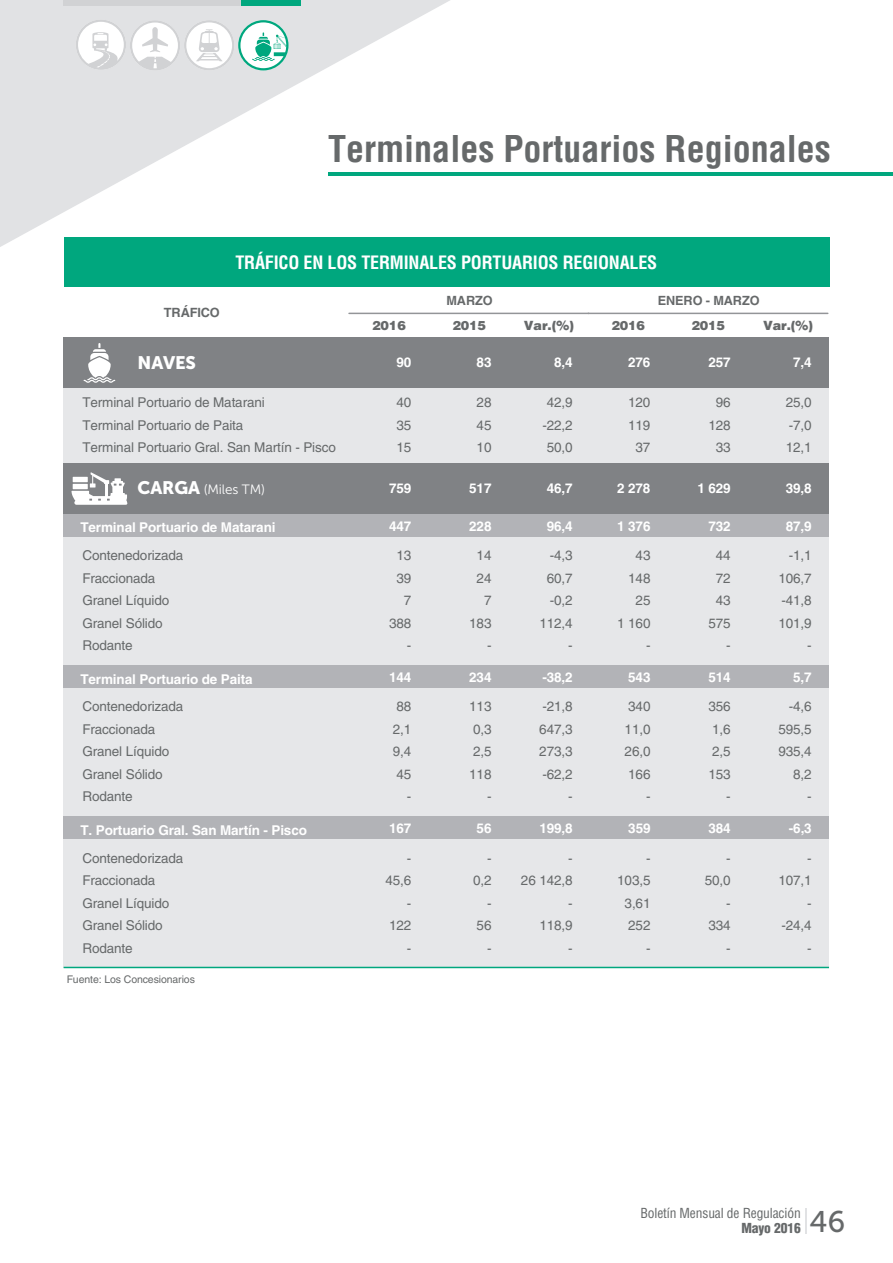
<style>
.page{position:relative;width:893px;height:1263px;background:#fff}
.page>*{position:absolute;margin:0;border:0;box-sizing:border-box;transform-origin:0 0}
.t1{font:700 condensed 36px "Helvetica LT Std";color:#66696a}
.t2{font:700 condensed 18px "Helvetica LT Std";letter-spacing:-.01em;color:#fff}
.t3{font:18px "Museo Sans 900";letter-spacing:-.01em;color:#fff}
.t4{font:13.5px/22.5px "Helvetica LT Std";letter-spacing:-.01em;color:#66696a;text-align:right}
.t5{font:700 13.5px "Helvetica LT Std";letter-spacing:-.01em;color:#fff}
.t6{font:condensed 13.5px/15px "Helvetica LT Std";letter-spacing:-.01em;color:#66696a}
.t7{font:13.5px "Museo Sans 300";letter-spacing:-.01em;color:#fff}
.t8{font:900 12.75px "Helvetica LT Std";letter-spacing:-.01em;color:#66696a}
.t9{font:700 12.75px "Helvetica LT Std";letter-spacing:-.01em;color:#66696a}
.t10{font:10.5px "Helvetica LT Std";letter-spacing:-.01em;color:#66696a}
.s1{font-family:"Museo Sans 900";font-size:18px}
.s2{font-weight:900}
.s3{font-family:"Museo Sans 500";font-stretch:normal;font-size:29.85px}
</style>
<div class="page">
<hr style="left:329px;top:173px;width:564px;height:3px;background:#00a77e">
<div style="left:64px;top:839px;width:765px;height:128px;background:#e6e7e9"></div>
<div style="left:64px;top:388px;width:765px;height:75px;background:#e6e7e9"></div>
<div style="left:64px;top:537px;width:765px;height:128px;background:#e6e7e9"></div>
<div style="left:64px;top:514px;width:765px;height:23px;background:#b2b3b7"></div>
<div style="left:64px;top:463px;width:765px;height:51px;background:#808285"></div>
<div style="left:64px;top:688px;width:765px;height:128px;background:#e6e7e9"></div>
<div style="left:64px;top:665px;width:765px;height:23px;background:#b2b3b7"></div>
<div style="left:64px;top:816px;width:765px;height:23px;background:#b2b3b7"></div>
<div style="left:64px;top:237px;width:765px;height:49px;background:#00a77e"></div>
<hr style="left:349px;top:313px;width:240px;height:1px;background:#939598">
<div style="left:64px;top:337px;width:765px;height:51px;background:#808285"></div>
<svg style="left:84px;top:343px;width:31px;height:40px"></svg>
<svg style="left:71px;top:472px;width:57px;height:33px"></svg>
<hr style="left:64px;top:967px;width:765px;height:1px;background:#00a77e">
<hr style="left:588px;top:313px;width:240px;height:1px;background:#939598">
<hr style="left:805px;top:1208px;width:2px;height:26px;background:#e1e2e4">
<svg style="left:0;top:0;width:451px;height:247px"></svg>
<svg style="left:76px;top:20px;width:213px;height:51px"></svg>
<div style="left:64px;top:0;width:59px;height:6px;background:#d1d2d4"></div>
<div style="left:123px;top:0;width:59px;height:6px;background:#d1d2d4"></div>
<div style="left:182px;top:0;width:59px;height:6px;background:#d1d2d4"></div>
<div style="left:241px;top:0;width:60px;height:6px;background:#00a77e"></div>
<h1 class="t1" style="left:328px;top:126px;width:504px">Terminales Portuarios Regionales</h1>
<p class="t9" style="left:164px;top:305px;width:57px">TRÁFICO</p>
<h2 class="t2" style="left:235px;top:251px;width:423px">TRÁFICO EN LOS TERMINALES PORTUARIOS REGIONALES</h2>
<p class="t9" style="left:446px;top:293px;width:48px">MARZO</p>
<p class="t9" style="left:658px;top:293px;width:103px">ENERO - MARZO</p>
<p class="t8" style="left:372px;top:317px;width:35px">2016</p>
<p class="t8" style="left:452px;top:317px;width:35px">2015</p>
<p class="t8" style="left:524px;top:317px;width:52px">Var.(%)</p>
<p class="t8" style="left:611px;top:317px;width:35px">2016</p>
<p class="t8" style="left:691px;top:317px;width:35px">2015</p>
<p class="t8" style="left:763px;top:317px;width:52px">Var.(%)</p>
<h2 class="t3" style="left:138px;top:352px;width:60px">NAVES</h2>
<p class="t5" style="left:396px;top:354px;width:16px">90</p>
<p class="t5" style="left:477px;top:354px;width:16px">83</p>
<p class="t5" style="left:554px;top:354px;width:20px">8,4</p>
<p class="t4" style="left:82px;top:391px;width:255px;text-align:left">Terminal Portuario de Matarani<br>Terminal Portuario de Paita<br>Terminal Portuario Gral. San Martín - Pisco</p>
<p class="t4" style="left:396px;top:391px;width:16px;text-align:justify">40<br>35<br>15</p>
<p class="t4" style="left:477px;top:391px;width:16px;text-align:justify">28<br>45<br>10</p>
<p class="t4" style="left:542px;top:391px;width:32px;text-align:center">42,9 -22,2<br>50,0</p>
<p class="t7" style="left:138px;top:482px;width:129px"><span class="s1">CARGA</span> (Miles TM)</p>
<p class="t5" style="left:389px;top:480px;width:24px">759</p>
<p class="t5" style="left:469px;top:480px;width:24px">517</p>
<p class="t5" style="left:547px;top:480px;width:27px">46,7</p>
<p class="t5" style="left:80px;top:519px;width:197px">Terminal Portuario de Matarani</p>
<p class="t5" style="left:389px;top:517px;width:24px">447</p>
<p class="t5" style="left:469px;top:517px;width:24px">228</p>
<p class="t5" style="left:547px;top:517px;width:27px">96,4</p>
<p class="t4" style="left:82px;top:544px;width:103px;text-align:left">Contenedorizada<br>Fraccionada<br>Granel Líquido<br>Granel Sólido<br>Rodante</p>
<p class="t4" style="left:389px;top:544px;width:24px">13<br>39<br>7<br>388 -</p>
<p class="t4" style="left:469px;top:544px;width:24px">14<br>24<br>7<br>183 -</p>
<p class="t4" style="left:539px;top:544px;width:35px">-4,3<br>60,7 -0,2<br>112,4 -</p>
<p class="t5" style="left:80px;top:671px;width:174px">Terminal Portuario de Paita</p>
<p class="t5" style="left:389px;top:669px;width:24px">144</p>
<p class="t5" style="left:469px;top:669px;width:24px">234</p>
<p class="t5" style="left:542px;top:669px;width:32px">-38,2</p>
<p class="t4" style="left:82px;top:695px;width:103px;text-align:left">Contenedorizada<br>Fraccionada<br>Granel Líquido<br>Granel Sólido<br>Rodante</p>
<p class="t4" style="left:393px;top:695px;width:20px">88<br>2,1<br>9,4<br>45 -</p>
<p class="t4" style="left:469px;top:695px;width:24px">113<br>0,3<br>2,5<br>118 -</p>
<p class="t4" style="left:539px;top:695px;width:35px">-21,8<br>647,3<br>273,3 -62,2 -</p>
<p class="t5" style="left:628px;top:354px;width:24px">276</p>
<p class="t5" style="left:708px;top:354px;width:24px">257</p>
<p class="t5" style="left:793px;top:354px;width:20px">7,4</p>
<p class="t4" style="left:628px;top:391px;width:24px;text-align:center">120<br>119<br>37</p>
<p class="t4" style="left:708px;top:391px;width:24px;text-align:center">96<br>128<br>33</p>
<p class="t4" style="left:786px;top:391px;width:27px;text-align:justify">25,0 -7,0<br>12,1</p>
<p class="t5" style="left:617px;top:480px;width:35px">2 278</p>
<p class="t5" style="left:697px;top:480px;width:35px">1 629</p>
<p class="t5" style="left:786px;top:480px;width:27px">39,8</p>
<p class="t5" style="left:617px;top:517px;width:35px">1 376</p>
<p class="t5" style="left:708px;top:517px;width:24px">732</p>
<p class="t5" style="left:786px;top:517px;width:27px">87,9</p>
<p class="t4" style="left:617px;top:544px;width:35px">43<br>148<br>25<br>1 160 -</p>
<p class="t4" style="left:708px;top:544px;width:24px">44<br>72<br>43<br>575 -</p>
<p class="t4" style="left:778px;top:544px;width:35px">-1,1<br>106,7 -41,8<br>101,9 -</p>
<p class="t5" style="left:628px;top:669px;width:24px">543</p>
<p class="t5" style="left:708px;top:669px;width:24px">514</p>
<p class="t5" style="left:793px;top:669px;width:20px">5,7</p>
<p class="t4" style="left:625px;top:695px;width:27px">340<br>11,0<br>26,0<br>166 -</p>
<p class="t4" style="left:708px;top:695px;width:24px">356<br>1,6<br>2,5<br>153 -</p>
<p class="t4" style="left:778px;top:695px;width:35px">-4,6<br>595,5<br>935,4<br>8,2<br>-</p>
<p class="t5" style="left:80px;top:822px;width:228px">T. Portuario Gral. San Martín - Pisco</p>
<p class="t5" style="left:628px;top:820px;width:24px">359</p>
<p class="t5" style="left:708px;top:820px;width:24px">384</p>
<p class="t5" style="left:789px;top:820px;width:24px">-6,3</p>
<p class="t5" style="left:389px;top:820px;width:24px">167</p>
<p class="t5" style="left:477px;top:820px;width:16px">56</p>
<p class="t5" style="left:539px;top:820px;width:35px">199,8</p>
<p class="t4" style="left:82px;top:846px;width:103px;text-align:left">Contenedorizada<br>Fraccionada<br>Granel Líquido<br>Granel Sólido<br>Rodante</p>
<p class="t4" style="left:385px;top:846px;width:27px">-<br>45,6 -<br>122 -</p>
<p class="t4" style="left:473px;top:846px;width:20px">-<br>0,2 -<br>56 -</p>
<p class="t4" style="left:521px;top:846px;width:53px">-<br>26 142,8 -<br>118,9<br>-</p>
<p class="t10" style="left:67px;top:973px;width:130px">Fuente: Los Concesionarios</p>
<p class="t4" style="left:617px;top:846px;width:35px">-<br>103,5<br>3,61<br>252<br>-</p>
<p class="t4" style="left:705px;top:846px;width:27px">-<br>50,0 -<br>334 -</p>
<p class="t4" style="left:778px;top:846px;width:35px">-<br>107,1 - -24,4 -</p>
<p class="t6" style="left:741px;top:1206px;width:106px;text-indent:-101px">Boletín Mensual de Regulación<br><span class="s2">Mayo 2016</span> <span class="s3">46</span></p>
</div>
